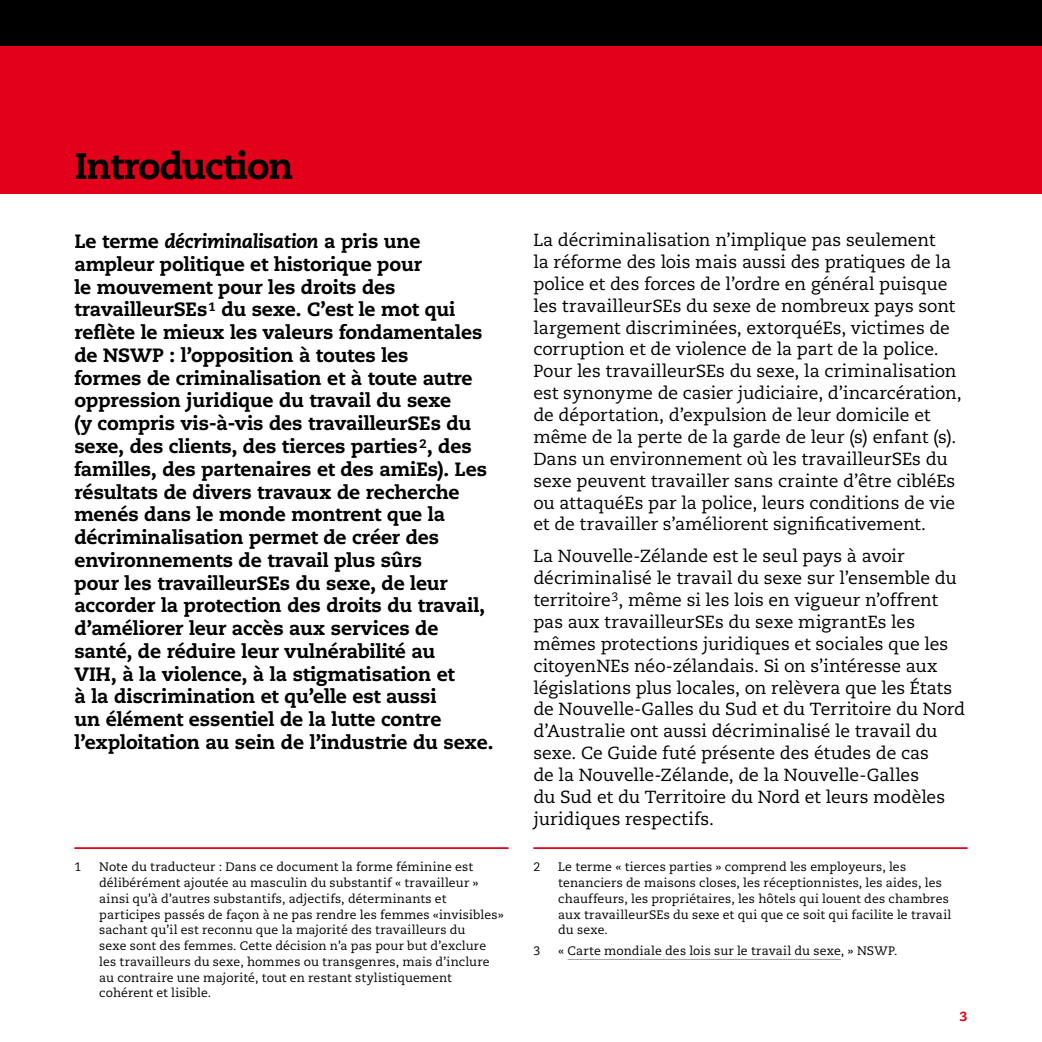
<style>
.page{position:relative;width:1042px;height:1042px;background:#fff}
.page>*{position:absolute;margin:0;border:0;box-sizing:border-box;transform-origin:0 0}
.t1{font:800 36.75px "Caecilia LT";letter-spacing:-.03em;color:#000}
.t2{font:800 19.25px/22.8px "Caecilia LT";letter-spacing:-.01em;color:#000}
.t3{font:17.5px/21.9px "Caecilia LT";letter-spacing:-.005em;color:#000}
.t4{font:800 13.12px "Caecilia LT";color:#e2001a}
.t5{font:12.25px/15.8px "Caecilia LT";letter-spacing:.01em;color:#000}
.s1{font-style:italic}
</style>
<div class="page">
<div style="left:0;top:0;width:1042px;height:121px;background:#000"></div>
<div style="left:0;top:46px;width:1042px;height:147px;background:#e2001a"></div>
<hr style="left:533px;top:847px;width:434px;height:2px;background:#e2001a">
<hr style="left:567px;top:959px;width:274px;height:1px;background:#9c9e9f">
<hr style="left:74px;top:847px;width:434px;height:2px;background:#e2001a">
<h1 class="t1" style="left:75px;top:143px;width:220px">Introduction</h1>
<p class="t2" style="left:74px;top:230px;width:420px">Le terme <span class="s1">décriminalisation</span> a pris une ampleur politique et historique pour<br>le mouvement pour les droits des travailleurSEs<sup>1</sup> du sexe. C’est le mot qui reflète le mieux les valeurs fondamentales de NSWP : l’opposition à toutes les<br>formes de criminalisation et à toute autre oppression juridique du travail du sexe<br>(y compris vis-à-vis des travailleurSEs du sexe, des clients, des tierces parties<sup>2</sup>, des familles, des partenaires et des amiEs). Les résultats de divers travaux de recherche menés dans le monde montrent que la décriminalisation permet de créer des environnements de travail plus sûrs<br>pour les travailleurSEs du sexe, de leur accorder la protection des droits du travail, d’améliorer leur accès aux services de santé, de réduire leur vulnérabilité au<br>VIH, à la violence, à la stigmatisation et<br>à la discrimination et qu’elle est aussi<br>un élément essentiel de la lutte contre l’exploitation au sein de l’industrie du sexe.</p>
<p class="t3" style="left:533px;top:229px;width:430px">La décriminalisation n’implique pas seulement<br>la réforme des lois mais aussi des pratiques de la police et des forces de l’ordre en général puisque les travailleurSEs du sexe de nombreux pays sont largement discriminées, extorquéEs, victimes de corruption et de violence de la part de la police.<br>Pour les travailleurSEs du sexe, la criminalisation est synonyme de casier judiciaire, d’incarcération, de déportation, d’expulsion de leur domicile et même de la perte de la garde de leur (s) enfant (s).<br>Dans un environnement où les travailleurSEs du sexe peuvent travailler sans crainte d’être cibléEs ou attaquéEs par la police, leurs conditions de vie et de travailler s’améliorent significativement.</p>
<p class="t3" style="left:533px;top:545px;width:433px">La Nouvelle-Zélande est le seul pays à avoir décriminalisé le travail du sexe sur l’ensemble du territoire<sup>3</sup>, même si les lois en vigueur n’offrent pas aux travailleurSEs du sexe migrantEs les mêmes protections juridiques et sociales que les citoyenNEs néo-zélandais. Si on s’intéresse aux législations plus locales, on relèvera que les États de Nouvelle-Galles du Sud et du Territoire du Nord d’Australie ont aussi décriminalisé le travail du sexe. Ce Guide futé présente des études de cas<br>de la Nouvelle-Zélande, de la Nouvelle-Galles<br>du Sud et du Territoire du Nord et leurs modèles juridiques respectifs.</p>
<p class="t5" style="left:533px;top:859px;width:8px">2</p>
<p class="t5" style="left:558px;top:859px;width:395px">Le terme « tierces parties » comprend les employeurs, les tenanciers de maisons closes, les réceptionnistes, les aides, les chauffeurs, les propriétaires, les hôtels qui louent des chambres aux travailleurSEs du sexe et qui que ce soit qui facilite le travail du sexe.</p>
<p class="t5" style="left:533px;top:943px;width:8px">3</p>
<p class="t5" style="left:558px;top:943px;width:341px">« Carte mondiale des lois sur le travail du sexe, » NSWP.</p>
<p class="t5" style="left:74px;top:859px;width:8px">1</p>
<p class="t5" style="left:99px;top:859px;width:406px">Note du traducteur : Dans ce document la forme féminine est délibérément ajoutée au masculin du substantif « travailleur » ainsi qu’à d’autres substantifs, adjectifs, déterminants et participes passés de façon à ne pas rendre les femmes «invisibles» sachant qu’il est reconnu que la majorité des travailleurs du<br>sexe sont des femmes. Cette décision n’a pas pour but d’exclure les travailleurs du sexe, hommes ou transgenres, mais d’inclure au contraire une majorité, tout en restant stylistiquement cohérent et lisible.</p>
<p class="t4" style="left:960px;top:1008px;width:9px">3</p>
</div>
